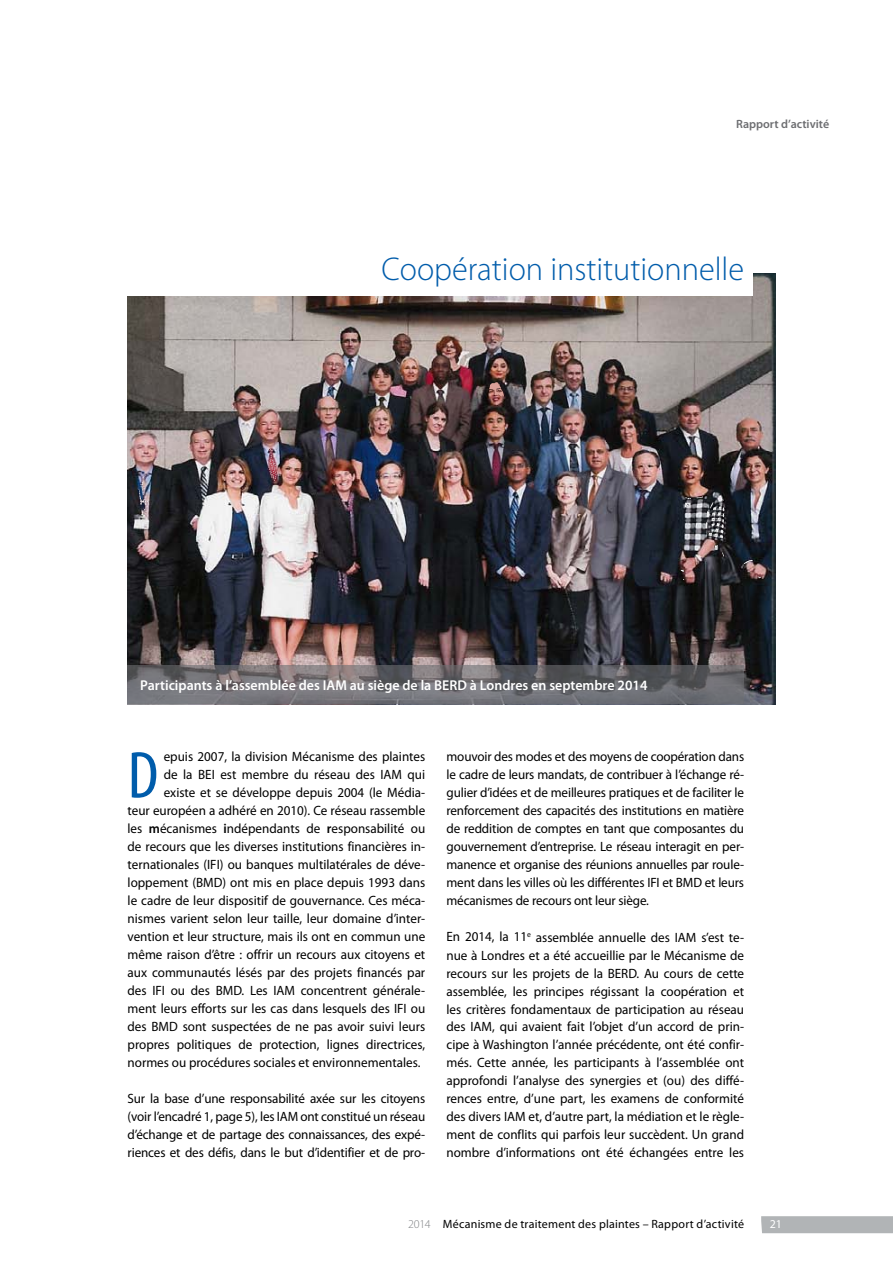
<style>
.page{position:relative;width:893px;height:1263px;background:#fff}
.page>*{position:absolute;margin:0;border:0;box-sizing:border-box;transform-origin:0 0}
.t1{font:condensed 66.9px "Myriad Pro";color:#005cab;scale:1.04 1}
.t2{font:300 33px "Myriad Pro";color:#005cab}
.t3{font:600 14.25px "Myriad Pro";color:#fff}
.t4{font:13.5px/18px "Myriad Pro";color:#000;text-align:justify}
.t5{font:12px "Myriad Pro";letter-spacing:.02em;color:#000}
.t6{font:600 12px "Myriad Pro";color:#6d6e71}
.t7{font:12px "Myriad Pro";color:#fff}
.s1{font-weight:600}
.s2{font-weight:300;color:#808285}
</style>
<div class="page">
<div style="left:761px;top:1216px;width:132px;height:17px;background:#b1b4b6"></div>
<img style="left:128px;top:274px;width:648px;height:431px">
<img style="left:680px;top:496px;width:81px;height:83px">
<img style="left:488px;top:382px;width:15px;height:14px">
<img style="left:268px;top:447px;width:9px;height:34px">
<img style="left:137px;top:481px;width:11px;height:32px">
<div style="left:119px;top:210px;width:634px;height:85px;background:#fff"></div>
<svg style="left:128px;top:666px;width:616px;height:38px;background:#6d6c70"></svg>
<p class="t6" style="left:736px;top:117px;width:95px">Rapport d’activité</p>
<h2 class="t2" style="left:382px;top:251px;width:364px">Coopération institutionnelle</h2>
<p class="t3" style="left:140px;top:677px;width:509px">Participants à l’assemblée des IAM au siège de la BERD à Londres en septembre 2014</p>
<h1 class="t1" style="left:128px;top:739px;width:31px">D</h1>
<p class="t4" style="left:164px;top:748px;width:263px">epuis 2007, la division Mécanisme des plaintes</p>
<p class="t4" style="left:164px;top:766px;width:263px">de la BEI est membre du réseau des IAM qui</p>
<p class="t4" style="left:164px;top:784px;width:263px">existe et se développe depuis 2004 (le Média-</p>
<p class="t4" style="left:128px;top:802px;width:299px">teur européen a adhéré en 2010). Ce réseau rassemble</p>
<p class="t4" style="left:128px;top:820px;width:299px">les <span class="s1">m</span>écanismes <span class="s1">i</span>ndépendants de <span class="s1">r</span>esponsabilité ou</p>
<p class="t4" style="left:128px;top:838px;width:299px">de recours que les diverses institutions financières in-</p>
<p class="t4" style="left:128px;top:856px;width:299px">ternationales (IFI) ou banques multilatérales de déve-</p>
<p class="t4" style="left:128px;top:874px;width:299px">loppement (BMD) ont mis en place depuis 1993 dans</p>
<p class="t4" style="left:128px;top:892px;width:299px">le cadre de leur dispositif de gouvernance. Ces méca-</p>
<p class="t4" style="left:128px;top:910px;width:299px">nismes varient selon leur taille, leur domaine d’inter-</p>
<p class="t4" style="left:128px;top:928px;width:299px">vention et leur structure, mais ils ont en commun une</p>
<p class="t4" style="left:128px;top:946px;width:299px">même raison d’être : offrir un recours aux citoyens et</p>
<p class="t4" style="left:128px;top:964px;width:299px">aux communautés lésés par des projets financés par</p>
<p class="t4" style="left:128px;top:982px;width:299px">des IFI ou des BMD. Les IAM concentrent générale-</p>
<p class="t4" style="left:128px;top:1000px;width:299px">ment leurs efforts sur les cas dans lesquels des IFI ou</p>
<p class="t4" style="left:128px;top:1018px;width:299px">des BMD sont suspectées de ne pas avoir suivi leurs</p>
<p class="t4" style="left:128px;top:1036px;width:299px">propres politiques de protection, lignes directrices,</p>
<p class="t4" style="left:128px;top:1054px;width:294px">normes ou procédures sociales et environnementales.</p>
<p class="t4" style="left:128px;top:1090px;width:299px">Sur la base d’une responsabilité axée sur les citoyens (voir l’encadré 1, page 5), les IAM ont constitué un réseau d’échange et de partage des connaissances, des expé&shy;riences et des défis, dans le but d’identifier et de pro-</p>
<p class="t4" style="left:446px;top:748px;width:299px">mouvoir des modes et des moyens de coopération dans le cadre de leurs mandats, de contribuer à l’échange ré&shy;gulier d’idées et de meilleures pratiques et de faciliter le renforcement des capacités des institutions en matière de reddition de comptes en tant que composantes du gouvernement d’entreprise. Le réseau interagit en per&shy;manence et organise des réunions annuelles par roule&shy;ment dans les villes où les différentes IFI et BMD et leurs mécanismes de recours ont leur siège.</p>
<p class="t4" style="left:446px;top:928px;width:299px">En 2014, la 11<sup>e</sup> assemblée annuelle des IAM s’est te&shy;nue à Londres et a été accueillie par le Mécanisme de recours sur les projets de la BERD. Au cours de cette assemblée, les principes régissant la coopération et les critères fondamentaux de participation au réseau des IAM, qui avaient fait l’objet d’un accord de prin&shy;cipe à Washington l’année précédente, ont été confir&shy;més. Cette année, les participants à l’assemblée ont approfondi l’analyse des synergies et (ou) des diffé&shy;rences entre, d’une part, les examens de conformité des divers IAM et, d’autre part, la médiation et le règle&shy;ment de conflits qui parfois leur succèdent. Un grand nombre d’informations ont été échangées entre les</p>
<p class="t5" style="left:408px;top:1217px;width:338px"><span class="s2">2014</span> Mécanisme de traitement des plaintes – Rapport d’activité</p>
<p class="t7" style="left:770px;top:1217px;width:14px">21</p>
</div>
